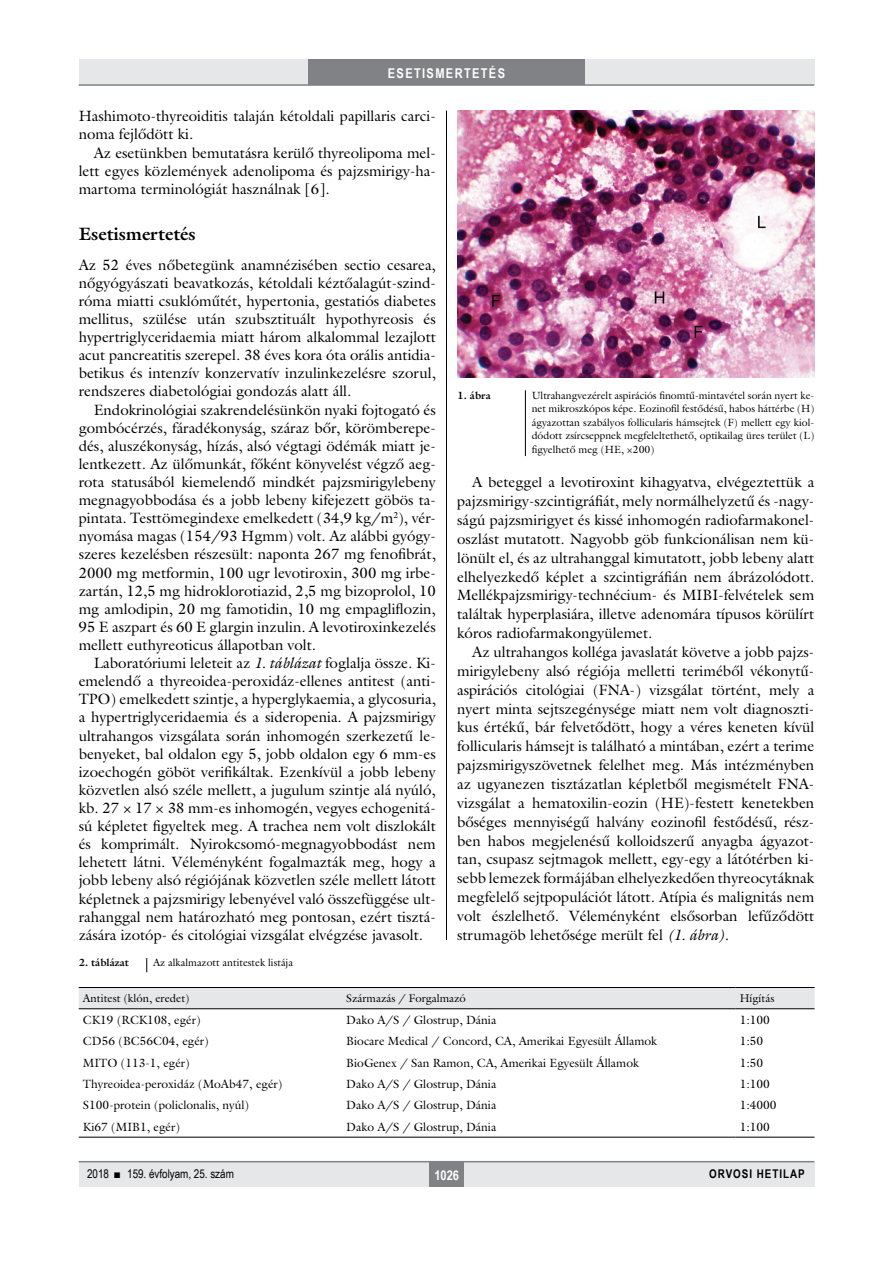
<style>
.page{position:relative;width:893px;height:1263px;background:#fff}
.page>*{position:absolute;margin:0;border:0;box-sizing:border-box;transform-origin:0 0}
.alcimbold{font:700 18px "Galliard Reg";color:#000}
.Body_Text{font:15px/18.1px "Galliard Reg";color:#000;text-align:justify}
.Body_tompa{font:15px/18.1px "Galliard Reg";color:#000}
.t1{font:700 13.5px "Arial Narrow";letter-spacing:.1em;color:#fff}
.tabla{font:12px "Galliard Reg";color:#000}
.t2{font:12px "Arial Narrow";color:#000}
.t3{font:700 12px "Arial Narrow";letter-spacing:.08em;color:#000}
.tablafej{font:11.25px "Galliard Reg";color:#000}
.kepalairas2{font:10.5px/13.5px "Galliard Reg";color:#000;text-align:justify}
.kepalairas1{font:700 10.5px "Galliard Reg";color:#000}
.s1{font-style:italic}
</style>
<div class="page">
<div style="left:79px;top:1161px;width:735px;height:25px;background:#e6e7e8"></div>
<hr style="left:79px;top:1161px;width:735px;height:1px;background:#808285">
<div style="left:430px;top:1161px;width:34px;height:25px;background:#808285"></div>
<div style="left:79px;top:60px;width:735px;height:25px;background:#e6e7e8"></div>
<div style="left:308px;top:60px;width:277px;height:25px;background:#808285"></div>
<hr style="left:79px;top:84px;width:735px;height:2px;background:#808285">
<hr style="left:446px;top:111px;width:1px;height:1026px;background:#000">
<svg style="left:146px;top:958px;width:1px;height:14px"></svg>
<div style="left:79px;top:988px;width:736px;height:20px;background:#e6e7e8"></div>
<hr style="left:79px;top:987px;width:263px;height:1px;background:#000">
<hr style="left:342px;top:987px;width:393px;height:1px;background:#000">
<hr style="left:735px;top:987px;width:80px;height:1px;background:#000">
<hr style="left:79px;top:1008px;width:263px;height:1px;background:#000">
<hr style="left:342px;top:1008px;width:393px;height:1px;background:#000">
<hr style="left:735px;top:1008px;width:80px;height:1px;background:#000">
<hr style="left:79px;top:1137px;width:263px;height:1px;background:#000">
<hr style="left:342px;top:1137px;width:393px;height:1px;background:#000">
<hr style="left:735px;top:1137px;width:80px;height:1px;background:#000">
<img style="left:457px;top:111px;width:357px;height:266px">
<hr style="left:525px;top:390px;width:1px;height:66px;background:#000">
<p class="t1" style="left:388px;top:63px;width:119px">ESETISMERTETÉS</p>
<p class="Body_tompa" style="left:79px;top:107px;width:359px">Hashimoto-thyreoiditis talaján kétoldali papillaris carci&shy;noma fejlődött ki.</p>
<p class="Body_Text" style="left:79px;top:143px;width:359px;text-indent:15px">Az esetünkben bemutatásra kerülő thyreolipoma mel&shy;lett egyes közlemények adenolipoma és pajzsmirigy-ha&shy;martoma terminológiát használnak [6].</p>
<p class="alcimbold" style="left:79px;top:222px;width:119px">Esetismertetés</p>
<p class="Body_tompa" style="left:79px;top:255px;width:359px;text-align:justify">Az 52 éves nőbetegünk anamnézisében sectio cesarea, nőgyógyászati beavatkozás, kétoldali kéztőalagút-szind&shy;róma miatti csuklóműtét, hypertonia, gestatiós diabetes mellitus, szülése után szubsztituált hypothyreosis és hypertriglyceridaemia miatt három alkalommal lezajlott acut pancreatitis szerepel. 38 éves kora óta orális antidia&shy;betikus és intenzív konzervatív inzulinkezelésre szorul, rendszeres diabetológiai gondozás alatt áll.</p>
<p class="Body_Text" style="left:79px;top:400px;width:359px;text-indent:15px">Endokrinológiai szakrendelésünkön nyaki fojtogató és gombócérzés, fáradékonyság, száraz bőr, körömberepe&shy;dés, aluszékonyság, hízás, alsó végtagi ödémák miatt je&shy;lentkezett. Az ülőmunkát, főként könyvelést végző aeg&shy;rota statusából kiemelendő mindkét pajzsmirigylebeny megnagyobbodása és a jobb lebeny kifejezett göbös ta&shy;pintata. Testtömegindexe emelkedett (34,9 kg/m<sup>2</sup>), vér&shy;nyomása magas (154/93 Hgmm) volt. Az alábbi gyógy&shy;szeres kezelésben részesült: naponta 267 mg fenofibrát, 2000 mg metformin, 100 ugr levotiroxin, 300 mg irbe&shy;zartán, 12,5 mg hidroklorotiazid, 2,5 mg bizoprolol, 10 mg amlodipin, 20 mg famotidin, 10 mg empagliflozin, 95 E aszpart és 60 E glargin inzulin. A levotiroxinkezelés mellett euthyreoticus állapotban volt.</p>
<p class="Body_Text" style="left:79px;top:654px;width:359px;text-indent:15px">Laboratóriumi leleteit az <span class="s1">1. táblázat</span> foglalja össze. Ki&shy;emelendő a thyreoidea-peroxidáz-ellenes antitest (anti-TPO) emelkedett szintje, a hyperglykaemia, a glycosuria, a hypertriglyceridaemia és a sideropenia. A pajzsmirigy ultrahangos vizsgálata során inhomogén szerkezetű le&shy;benyeket, bal oldalon egy 5, jobb oldalon egy 6 mm-es izoechogén göböt verifikáltak. Ezenkívül a jobb lebeny közvetlen alsó széle mellett, a jugulum szintje alá nyúló, kb. 27 × 17 × 38 mm-es inhomogén, vegyes echogenitá&shy;sú képletet figyeltek meg. A trachea nem volt diszlokált és komprimált. Nyirokcsomó-megnagyobbodást nem lehetett látni. Véleményként fogalmazták meg, hogy a jobb lebeny alsó régiójának közvetlen széle mellett látott képletnek a pajzsmirigy lebenyével való összefüggése ult&shy;rahanggal nem határozható meg pontosan, ezért tisztá&shy;zására izotóp- és citológiai vizsgálat elvégzése javasolt.</p>
<p class="kepalairas1" style="left:457px;top:388px;width:35px">1. ábra</p>
<p class="kepalairas2" style="left:532px;top:388px;width:284px">Ultrahangvezérelt aspirációs finomtű-mintavétel során nyert ke&shy;net mikroszkópos képe. Eozinofil festődésű, habos háttérbe (H) ágyazottan szabályos follicularis hámsejtek (F) mellett egy kiol&shy;dódott zsírcseppnek megfeleltethető, optikailag üres terület (L) figyelhető meg (HE, ×200)</p>
<p class="Body_Text" style="left:457px;top:472px;width:359px;line-height:18.9px;text-indent:15px">A beteggel a levotiroxint kihagyatva, elvégeztettük a pajzsmirigy-szcintigráfiát, mely normálhelyzetű és -nagy&shy;ságú pajzsmirigyet és kissé inhomogén radiofarmakonel&shy;oszlást mutatott. Nagyobb göb funkcionálisan nem kü&shy;lönült el, és az ultrahanggal kimutatott, jobb lebeny alatt elhelyezkedő képlet a szcintigráfián nem ábrázolódott.<br>Mellékpajzsmirigy-technécium- és MIBI-felvételek sem találtak hyperplasiára, illetve adenomára típusos körülírt kóros radiofarmakongyülemet.</p>
<p class="Body_Text" style="left:457px;top:642px;width:359px;line-height:18.9px;text-indent:15px">Az ultrahangos kolléga javaslatát követve a jobb pajzs&shy;mirigylebeny alsó régiója melletti teriméből vékonytű&shy;aspirációs citológiai (FNA-) vizsgálat történt, mely a nyert minta sejtszegénysége miatt nem volt diagnoszti&shy;kus értékű, bár felvetődött, hogy a véres keneten kívül follicularis hámsejt is található a mintában, ezért a terime pajzsmirigyszövetnek felelhet meg. Más intézményben az ugyanezen tisztázatlan képletből megismételt FNA&shy;vizsgálat a hematoxilin-eozin (HE)-festett kenetekben bőséges mennyiségű halvány eozinofil festődésű, rész&shy;ben habos megjelenésű kolloidszerű anyagba ágyazot&shy;tan, csupasz sejtmagok mellett, egy-egy a látótérben ki&shy;sebb lemezek formájában elhelyezkedően thyreocytáknak megfelelő sejtpopulációt látott. Atípia és malignitás nem volt észlelhető. Véleményként elsősorban lefűződött strumagöb lehetősége merült fel <span class="s1">(1. ábra).</span></p>
<p class="kepalairas1" style="left:79px;top:956px;width:52px">2. táblázat</p>
<p class="kepalairas2" style="left:153px;top:956px;width:141px">Az alkalmazott antitestek listája</p>
<p class="tablafej" style="left:83px;top:991px;width:108px">Antitest (klón, eredet)</p>
<p class="tablafej" style="left:346px;top:991px;width:121px">Származás / Forgalmazó</p>
<p class="tablafej" style="left:740px;top:991px;width:36px">Hígítás</p>
<p class="tabla" style="left:83px;top:1012px;width:119px">CK19 (RCK108, egér)</p>
<p class="tabla" style="left:346px;top:1012px;width:152px">Dako A/S / Glostrup, Dánia</p>
<p class="tabla" style="left:740px;top:1012px;width:32px">1:100</p>
<p class="tabla" style="left:83px;top:1033px;width:127px">CD56 (BC56C04, egér)</p>
<p class="tabla" style="left:346px;top:1033px;width:313px">Biocare Medical / Concord, CA, Amerikai Egyesült Államok</p>
<p class="tabla" style="left:740px;top:1033px;width:25px">1:50</p>
<p class="tabla" style="left:83px;top:1055px;width:108px">MITO (113-1, egér)</p>
<p class="tabla" style="left:346px;top:1055px;width:294px">BioGenex / San Ramon, CA, Amerikai Egyesült Államok</p>
<p class="tabla" style="left:740px;top:1055px;width:25px">1:50</p>
<p class="tabla" style="left:83px;top:1076px;width:201px">Thyreoidea-peroxidáz (MoAb47, egér)</p>
<p class="tabla" style="left:346px;top:1076px;width:152px">Dako A/S / Glostrup, Dánia</p>
<p class="tabla" style="left:740px;top:1076px;width:32px">1:100</p>
<p class="tabla" style="left:83px;top:1098px;width:168px">S100-protein (policlonalis, nyúl)</p>
<p class="tabla" style="left:346px;top:1098px;width:152px">Dako A/S / Glostrup, Dánia</p>
<p class="tabla" style="left:740px;top:1098px;width:38px">1:4000</p>
<p class="tabla" style="left:83px;top:1119px;width:98px">Ki67 (MIB1, egér)</p>
<p class="tabla" style="left:346px;top:1119px;width:152px">Dako A/S / Glostrup, Dánia</p>
<p class="tabla" style="left:740px;top:1119px;width:32px">1:100</p>
<p class="t2" style="left:87px;top:1165px;width:148px">2018 ■ 159. évfolyam, 25. szám</p>
<p class="t1" style="left:434px;top:1165px;width:26px">1026</p>
<p class="t3" style="left:709px;top:1165px;width:97px">ORVOSI HETILAP</p>
</div>
